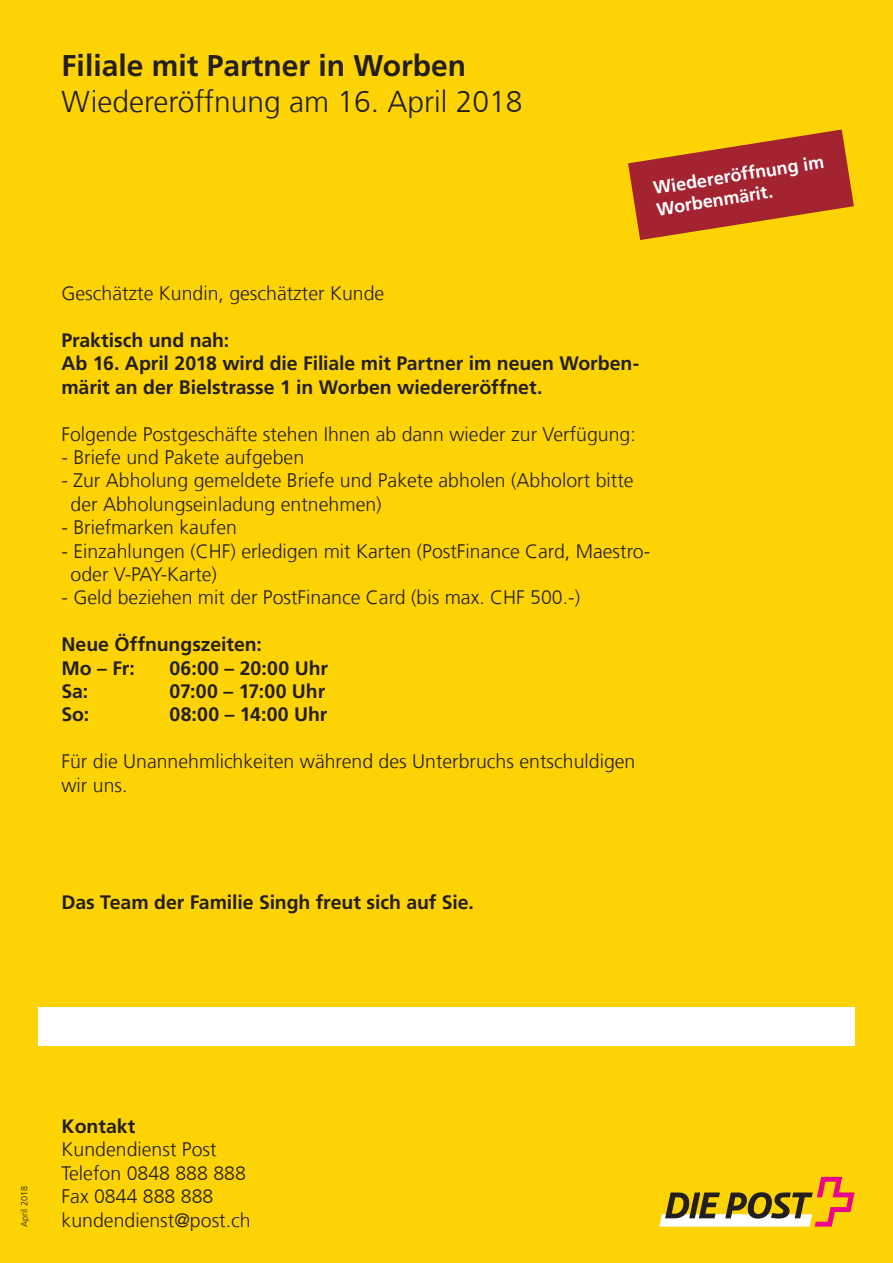
<style>
.page{position:relative;width:893px;height:1263px;background:#fed304}
.page>*{position:absolute;margin:0;border:0;box-sizing:border-box;transform-origin:0 0}
.t1{font:300 30px "Frutiger";color:#231f20}
.t2{font:700 30px "Frutiger";color:#231f20}
.t3{font:300 19.5px/23.4px "Frutiger";color:#231f20}
.t4{font:700 19.5px/23.4px "Frutiger";letter-spacing:-.005em;color:#231f20}
.t5{font:700 18px/21.6px "Frutiger";color:#fff}
.t6{font:300 9px "Frutiger";color:#231f20}
</style>
<div class="page">
<div style="left:38px;top:1008px;width:817px;height:38px;background:#fff"></div>
<svg style="left:659px;top:1177px;width:196px;height:49px"></svg>
<svg style="left:628px;top:130px;width:226px;height:110px"></svg>
<h1 class="t2" style="left:62px;top:48px;width:406px">Filiale mit Partner in Worben</h1>
<h1 class="t1" style="left:62px;top:84px;width:462px">Wiedereröffnung am 16. April 2018</h1>
<p class="t5" style="left:652px;top:178px;width:174px;rotate:-9deg">Wiedereröffnung im<br>Worbenmärit.</p>
<p class="t3" style="left:61px;top:282px;width:324px">Geschätzte Kundin, geschätzter Kunde</p>
<p class="t4" style="left:61px;top:329px;width:579px">Praktisch und nah:<br>Ab 16. April 2018 wird die Filiale mit Partner im neuen Worben&shy;märit an der Bielstrasse 1 in Worben wiedereröffnet.</p>
<p class="t3" style="left:61px;top:422px;width:576px">Folgende Postgeschäfte stehen Ihnen ab dann wieder zur Verfügung:</p>
<p class="t3" style="left:61px;top:446px;width:244px">- Briefe und Pakete aufgeben</p>
<p class="t3" style="left:71px;top:469px;width:564px;text-indent:-9px">- Zur Abholung gemeldete Briefe und Pakete abholen (Abholort bitte der Abholungseinladung entnehmen)</p>
<p class="t3" style="left:61px;top:516px;width:177px">- Briefmarken kaufen</p>
<p class="t3" style="left:71px;top:539px;width:581px;text-indent:-9px">- Einzahlungen (CHF) erledigen mit Karten (PostFinance Card, Maestro&shy;oder V-PAY-Karte)</p>
<p class="t3" style="left:61px;top:586px;width:520px">- Geld beziehen mit der PostFinance Card (bis max. CHF 500.-)</p>
<p class="t4" style="left:61px;top:633px;width:202px">Neue Öffnungszeiten:<br>Mo – Fr:</p>
<p class="t4" style="left:169px;top:656px;width:160px">06:00 – 20:00 Uhr</p>
<p class="t4" style="left:61px;top:680px;width:28px">Sa:</p>
<p class="t4" style="left:169px;top:680px;width:157px">07:00 – 17:00 Uhr</p>
<p class="t4" style="left:61px;top:703px;width:29px">So:</p>
<p class="t4" style="left:169px;top:703px;width:160px">08:00 – 14:00 Uhr</p>
<p class="t3" style="left:61px;top:750px;width:575px">Für die Unannehmlichkeiten während des Unterbruchs entschuldigen wir uns.</p>
<p class="t4" style="left:61px;top:890px;width:414px">Das Team der Familie Singh freut sich auf Sie.</p>
<p class="t6" style="left:19px;top:1226px;width:42px;rotate:-90deg">April 2018</p>
<p class="t4" style="left:62px;top:1114px;width:75px">Kontakt</p>
<p class="t3" style="left:62px;top:1138px;width:190px">Kundendienst Post<br>Telefon 0848 888 888<br>Fax 0844 888 888 kundendienst@post.ch</p>
</div>
